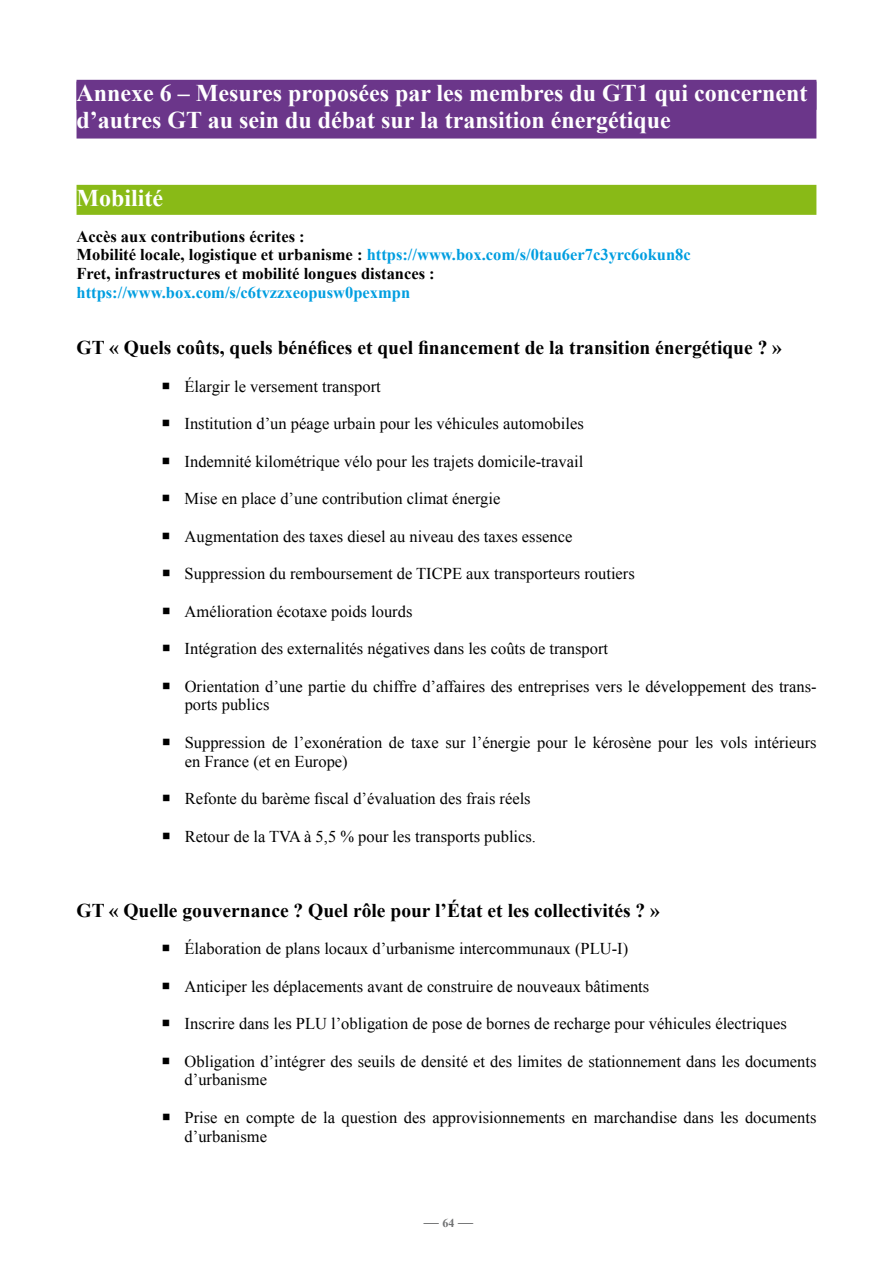
<style>
.page{position:relative;width:893px;height:1263px;background:#fff}
.page>*{position:absolute;margin:0;border:0;box-sizing:border-box;transform-origin:0 0}
.t1{font:700 24px/27px "Times New Roman";color:#fff}
.t2{font:700 19.5px "Times New Roman";color:#000}
.t3{font:16.5px/18.8px "Times New Roman";color:#000}
.t4{font:700 16.5px/18.8px "Times New Roman";color:#000}
.t5{font:700 16.5px "Times New Roman";color:#009ee0}
.t6{font:700 15px "Times New Roman";color:#707172}
.s1{color:#009ee0}
.s2{font-size:12px}
</style>
<div class="page">
<div style="left:77px;top:80px;width:739px;height:30px;background:#6b368a"></div>
<div style="left:77px;top:82px;width:739px;height:57px;background:#6b368a"></div>
<div style="left:77px;top:185px;width:739px;height:30px;background:#89ba17"></div>
<h1 class="t1" style="left:77px;top:79px;width:732px">Annexe 6 – Mesures proposées par les membres du GT1 qui concernent d’autres GT au sein du débat sur la transition énergétique</h1>
<h1 class="t1" style="left:77px;top:184px;width:88px">Mobilité</h1>
<p class="t4" style="left:77px;top:226px;width:616px">Accès aux contributions écrites :<br>Mobilité locale, logistique et urbanisme : <span class="s1">https://www.box.com/s/0tau6er7c3yrc6okun8c<br></span>Fret, infrastructures et mobilité longues distances :</p>
<p class="t5" style="left:77px;top:281px;width:335px">https://www.box.com/s/c6tvzzxeopusw0pexmpn</p>
<p class="t2" style="left:77px;top:334px;width:707px">GT « Quels coûts, quels bénéfices et quel financement de la transition énergétique ? »</p>
<p class="t3" style="left:185px;top:376px;width:198px">Élargir le versement transport</p>
<p class="t3" style="left:185px;top:414px;width:401px">Institution d’un péage urbain pour les véhicules automobiles</p>
<p class="t3" style="left:185px;top:451px;width:400px">Indemnité kilométrique vélo pour les trajets domicile-travail</p>
<p class="t3" style="left:185px;top:489px;width:317px">Mise en place d’une contribution climat énergie</p>
<p class="t3" style="left:185px;top:526px;width:389px">Augmentation des taxes diesel au niveau des taxes essence</p>
<p class="t3" style="left:185px;top:564px;width:452px">Suppression du remboursement de TICPE aux transporteurs routiers</p>
<p class="t3" style="left:185px;top:601px;width:229px">Amélioration écotaxe poids lourds</p>
<p class="t3" style="left:185px;top:639px;width:425px">Intégration des externalités négatives dans les coûts de transport</p>
<p class="t3" style="left:185px;top:676px;width:633px">Orientation d’une partie du chiffre d’affaires des entreprises vers le développement des trans&shy;ports publics</p>
<p class="t3" style="left:185px;top:733px;width:633px">Suppression de l’exonération de taxe sur l’énergie pour le kérosène pour les vols intérieurs en France (et en Europe)</p>
<p class="t3" style="left:185px;top:789px;width:347px">Refonte du barème fiscal d’évaluation des frais réels</p>
<p class="t3" style="left:185px;top:826px;width:353px">Retour de la TVA à 5,5 % pour les transports publics.</p>
<p class="t2" style="left:77px;top:896px;width:585px">GT « Quelle gouvernance ? Quel rôle pour l’État et les collectivités ? »</p>
<p class="t3" style="left:185px;top:939px;width:445px">Élaboration de plans locaux d’urbanisme intercommunaux (PLU-I)</p>
<p class="t3" style="left:185px;top:976px;width:466px">Anticiper les déplacements avant de construire de nouveaux bâtiments</p>
<p class="t3" style="left:185px;top:1014px;width:604px">Inscrire dans les PLU l’obligation de pose de bornes de recharge pour véhicules électriques</p>
<p class="t3" style="left:185px;top:1051px;width:633px">Obligation d’intégrer des seuils de densité et des limites de stationnement dans les documents d’urbanisme</p>
<p class="t3" style="left:185px;top:1108px;width:633px">Prise en compte de la question des approvisionnements en marchandise dans les documents d’urbanisme</p>
<p class="t6" style="left:424px;top:1212px;width:51px">—<span class="s2">64</span>—</p>
</div>
